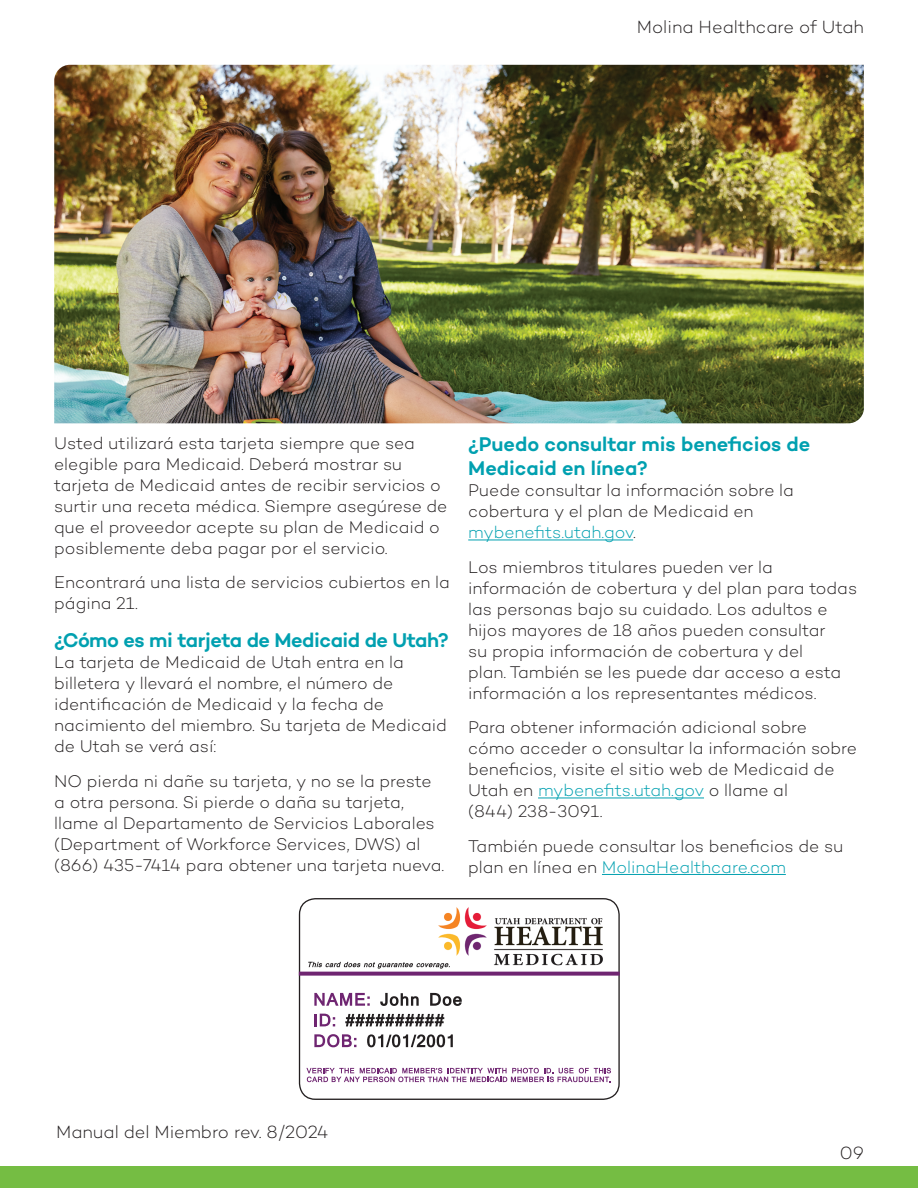
<style>
.page{position:relative;width:918px;height:1188px;background:#fff}
.page>*{position:absolute;margin:0;border:0;box-sizing:border-box;transform-origin:0 0}
.Subheader{font:600 20.25px/24px "Campton";letter-spacing:-.005em;color:#00a0b0}
.t1{font:300 18px "Campton";color:#231f20}
.Body{font:300 17.25px/21px "Campton";color:#231f20}
.s1{color:#00a0b0}
</style>
<div class="page">
<div style="left:0;top:1166px;width:918px;height:22px;background:#75bd43"></div>
<hr style="left:468px;top:540px;width:165px;height:1px;background:#00a0b0">
<hr style="left:538px;top:798px;width:166px;height:1px;background:#00a0b0">
<hr style="left:602px;top:874px;width:184px;height:1px;background:#00a0b0">
<img style="left:54px;top:65px;width:810px;height:358px">
<div style="left:299px;top:898px;width:321px;height:202px;border:1px solid #231f20;border-radius:16px"></div>
<svg style="left:299px;top:972px;width:321px;height:4px"></svg>
<svg style="left:314px;top:993px;width:56px;height:13px"></svg>
<svg style="left:380px;top:993px;width:39px;height:13px"></svg>
<svg style="left:430px;top:993px;width:32px;height:13px"></svg>
<svg style="left:314px;top:1014px;width:21px;height:12px"></svg>
<svg style="left:345px;top:1014px;width:99px;height:12px"></svg>
<svg style="left:314px;top:1034px;width:42px;height:13px"></svg>
<svg style="left:367px;top:1034px;width:86px;height:13px"></svg>
<svg style="left:306px;top:1068px;width:305px;height:14px"></svg>
<img style="left:438px;top:907px;width:165px;height:59px">
<svg style="left:308px;top:962px;width:142px;height:7px"></svg>
<p class="t1" style="left:637px;top:16px;width:229px">Molina Healthcare of Utah</p>
<p class="Body" style="left:54px;top:432px;width:395px">Usted utilizará esta tarjeta siempre que sea elegible para Medicaid. Deberá mostrar su tarjeta de Medicaid antes de recibir servicios o surtir una receta médica. Siempre asegúrese de que el proveedor acepte su plan de Medicaid o posiblemente deba pagar por el servicio.</p>
<p class="Body" style="left:54px;top:572px;width:397px">Encontrará una lista de servicios cubiertos en la página 21.</p>
<p class="Subheader" style="left:54px;top:628px;width:396px">¿Cómo es mi tarjeta de Medicaid de Utah?</p>
<p class="Body" style="left:54px;top:652px;width:394px">La tarjeta de Medicaid de Utah entra en la billetera y llevará el nombre, el número de identificación de Medicaid y la fecha de nacimiento del miembro. Su tarjeta de Medicaid de Utah se verá así:</p>
<p class="Body" style="left:54px;top:770px;width:392px">NO pierda ni dañe su tarjeta, y no se la preste a otra persona. Si pierde o daña su tarjeta, llame al Departamento de Servicios Laborales (Department of Workforce Services, DWS) al (866) 435-7414 para obtener una tarjeta nueva.</p>
<p class="Subheader" style="left:468px;top:432px;width:344px">¿Puedo consultar mis beneficios de<br>Medicaid en línea?</p>
<p class="Body" style="left:468px;top:480px;width:327px">Puede consultar la información sobre la cobertura y el plan de Medicaid en <span class="s1">mybenefits.utah.gov</span>.</p>
<p class="Body" style="left:468px;top:556px;width:391px">Los miembros titulares pueden ver la información de cobertura y del plan para todas las personas bajo su cuidado. Los adultos e hijos mayores de 18 años pueden consultar<br>su propia información de cobertura y del<br>plan. También se les puede dar acceso a esta información a los representantes médicos.</p>
<p class="Body" style="left:468px;top:717px;width:390px">Para obtener información adicional sobre cómo acceder o consultar la información sobre beneficios, visite el sitio web de Medicaid de Utah en <span class="s1">mybenefits.utah.gov</span> o llame al<br>(844) 238-3091.</p>
<p class="Body" style="left:468px;top:835px;width:377px">También puede consultar los beneficios de su plan en línea en <span class="s1">MolinaHealthcare.com</span></p>
<p class="t1" style="left:56px;top:1121px;width:274px">Manual del Miembro rev. 8/2024</p>
<p class="t1" style="left:840px;top:1141px;width:26px">09</p>
</div>
